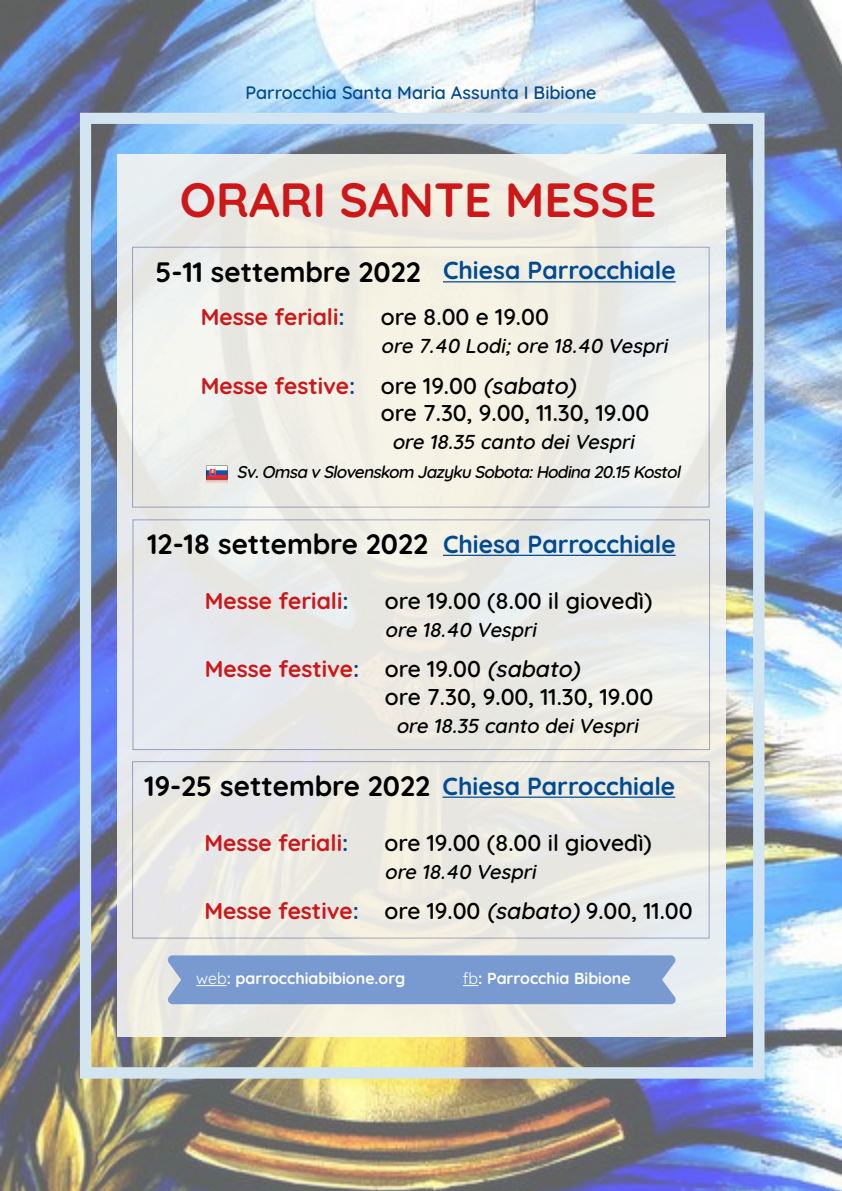
<style>
.page{position:relative;width:842px;height:1191px;background:#fff}
.page>*{position:absolute;margin:0;border:0;box-sizing:border-box;transform-origin:0 0}
.t1{font:700 48px "Quicksand";color:#cd1719}
.t2{font:700 28px "Quicksand";color:#000}
.t3{font:700 24.7px "Quicksand";color:#004a92}
.t4{font:600 22.9px/27.5px "Quicksand";color:#000}
.t5{font:700 22.9px "Quicksand";color:#cd1719}
.t6{font:italic 600 20.1px "Quicksand";color:#000}
.t7{font:600 18px "Quicksand";color:#004a92}
.t8{font:italic 600 17px "Quicksand";color:#000}
.t9{font:700 16px "Quicksand";color:#fff}
.s1{font-size:28px;color:#000}
.s2{color:#004a92}
.s3{font-weight:700;color:#cd1719}
.s4{font-weight:700;color:#004a92}
.s5{font-style:italic}
.s6{font-size:24.7px;color:#004a92}
.s7{font-weight:400}
</style>
<div class="page">
<img style="left:0;top:0;width:842px;height:1191px">
<img style="left:80px;top:113px;width:684px;height:965px">
<div style="left:117px;top:155px;width:609px;height:882px;background:linear-gradient(to right,#ebebe7,#ebebe5)"></div>
<div style="left:168px;top:955px;width:508px;height:49px;background:#799ad1"></div>
<hr style="left:443px;top:281px;width:233px;height:1px;background:#004a92">
<img style="left:206px;top:466px;width:23px;height:29px">
<hr style="left:443px;top:555px;width:233px;height:1px;background:#004a92">
<hr style="left:443px;top:796px;width:232px;height:2px;background:#004a92">
<p class="t7" style="left:245px;top:78px;width:353px">Parrocchia Santa Maria Assunta I Bibione</p>
<h1 class="t1" style="left:180px;top:163px;width:478px">ORARI SANTE MESSE</h1>
<p class="t3" style="left:155px;top:251px;width:522px"><span class="s1">5-11 settembre 2022</span> Chiesa Parrocchiale</p>
<p class="t5" style="left:201px;top:299px;width:145px">Messe feriali<span class="s2">:</span></p>
<p class="t4" style="left:381px;top:301px;width:170px">ore 8.00 e 19.00</p>
<p class="t6" style="left:381px;top:331px;width:293px">ore 7.40 Lodi;ore 18.40 Vespri</p>
<p class="t4" style="left:381px;top:369px;width:270px;text-indent:-180px"><span class="s3">Messe festive</span><span class="s4">:</span> ore 19.00 <span class="s5">(sabato)<br></span>ore 7.30, 9.00, 11.30, 19.00</p>
<p class="t6" style="left:392px;top:427px;width:248px">ore 18.35 canto deiVespri</p>
<p class="t8" style="left:237px;top:459px;width:449px">Sv.Omsa vSlovenskom Jazyku Sobota:Hodina 20.15 Kostol</p>
<p class="t2" style="left:147px;top:523px;width:530px">12-18 settembre 2022 <span class="s6">Chiesa Parrocchiale</span></p>
<p class="t5" style="left:205px;top:583px;width:145px">Messe feriali<span class="s2">:</span></p>
<p class="t4" style="left:385px;top:584px;width:269px">ore 19.00 (8.00 il giovedì)</p>
<p class="t6" style="left:385px;top:614px;width:158px">ore 18.40 Vespri</p>
<p class="t4" style="left:385px;top:653px;width:270px;text-indent:-180px"><span class="s3">Messe festive</span><span class="s4">:</span> ore 19.00 <span class="s5">(sabato)<br></span>ore 7.30, 9.00, 11.30, 19.00</p>
<p class="t6" style="left:396px;top:710px;width:248px">ore 18.35 canto deiVespri</p>
<p class="t2" style="left:145px;top:764px;width:532px">19-25 settembre 2022 <span class="s6">Chiesa Parrocchiale</span></p>
<p class="t5" style="left:204px;top:824px;width:145px">Messe feriali<span class="s2">:</span></p>
<p class="t4" style="left:384px;top:826px;width:269px">ore 19.00 (8.00 il giovedì)</p>
<p class="t6" style="left:384px;top:856px;width:158px">ore 18.40 Vespri</p>
<p class="t4" style="left:204px;top:894px;width:490px"><span class="s3">Messe festive</span><span class="s4">:</span> ore 19.00 <span class="s5">(sabato)</span>9.00, 11.00</p>
<p class="t9" style="left:196px;top:966px;width:211px"><span class="s7">web</span>: parrocchiabibione.org</p>
<p class="t9" style="left:463px;top:966px;width:169px"><span class="s7">fb</span>: Parrocchia Bibione</p>
</div>
